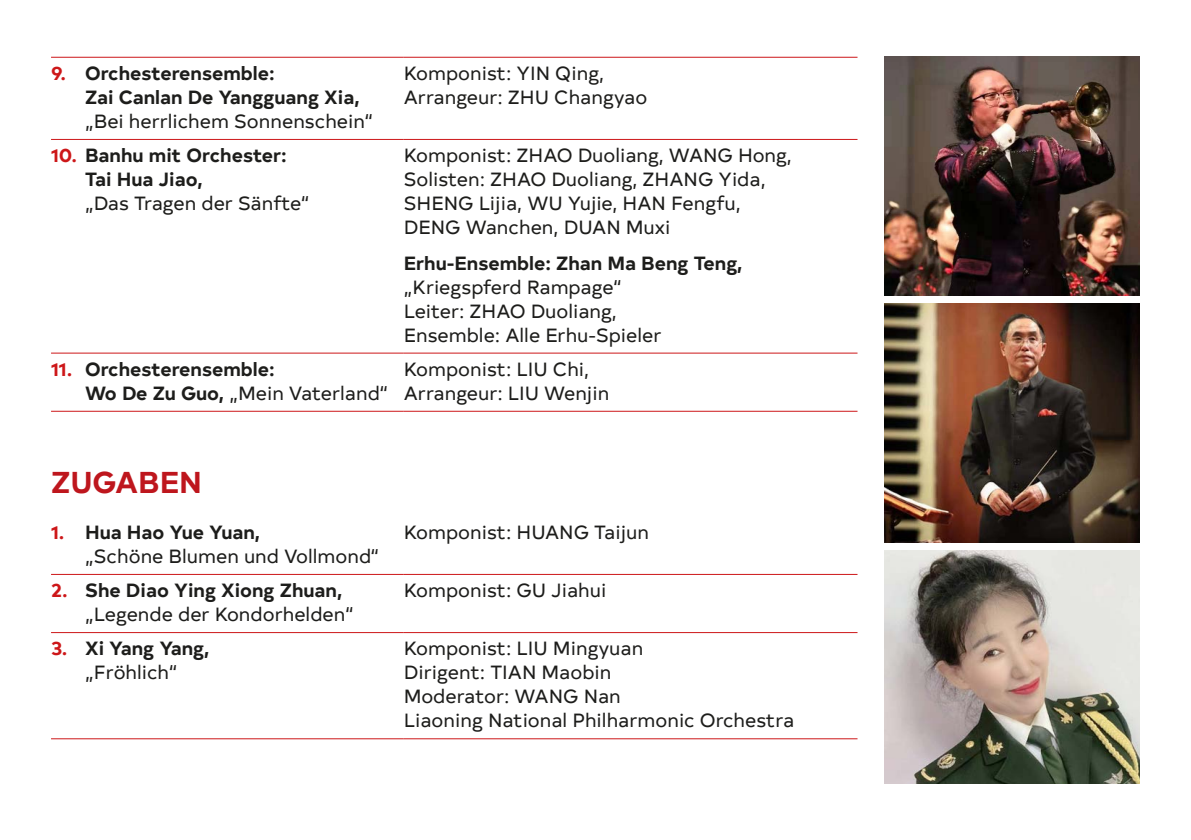
<style>
.page{position:relative;width:1191px;height:840px;background:#fff}
.page>*{position:absolute;margin:0;border:0;box-sizing:border-box;transform-origin:0 0}
.t1{font:700 30px "Typold";color:#be161d}
.t2{font:19px/24px "Typold";color:#1d1d1b}
.t3{font:700 19px/24px "Typold";color:#1d1d1b}
.s1{color:#cd1719}
.s2{font-weight:400}
.s3{font-weight:700;color:#cd1719}
.s4{font-weight:700}
</style>
<div class="page">
<hr style="left:51px;top:631px;width:353px;height:1px;background:#cd1719">
<hr style="left:404px;top:631px;width:453px;height:1px;background:#cd1719">
<hr style="left:51px;top:737px;width:353px;height:1px;background:#cd1719">
<hr style="left:404px;top:737px;width:453px;height:1px;background:#cd1719">
<hr style="left:51px;top:57px;width:353px;height:1px;background:#cd1719">
<hr style="left:404px;top:57px;width:453px;height:1px;background:#cd1719">
<hr style="left:51px;top:139px;width:353px;height:1px;background:#cd1719">
<hr style="left:404px;top:139px;width:453px;height:1px;background:#cd1719">
<hr style="left:51px;top:352px;width:353px;height:1px;background:#cd1719">
<hr style="left:404px;top:352px;width:453px;height:1px;background:#cd1719">
<hr style="left:51px;top:410px;width:353px;height:1px;background:#cd1719">
<hr style="left:404px;top:410px;width:453px;height:1px;background:#cd1719">
<hr style="left:51px;top:573px;width:353px;height:1px;background:#cd1719">
<hr style="left:404px;top:573px;width:453px;height:1px;background:#cd1719">
<img style="left:884px;top:57px;width:256px;height:238px">
<img style="left:884px;top:303px;width:256px;height:238px">
<img style="left:884px;top:550px;width:256px;height:232px">
<p class="t3" style="left:85px;top:59px;width:276px;text-indent:-34px"><span class="s1">9.</span> Orchesterensemble:<br>Zai Canlan De Yangguang Xia,</p>
<p class="t2" style="left:85px;top:108px;width:289px">„Bei herrlichem Sonnenschein“</p>
<p class="t3" style="left:85px;top:141px;width:203px;text-indent:-34px"><span class="s1">10.</span> Banhu mit Orchester:<br>Tai Hua Jiao,</p>
<p class="t2" style="left:85px;top:190px;width:226px">„Das Tragen der Sänfte“</p>
<p class="t2" style="left:404px;top:60px;width:245px">Komponist: YIN Qing,<br>Arrangeur: ZHU Changyao</p>
<p class="t2" style="left:404px;top:142px;width:390px">Komponist: ZHAO Duoliang, WANG Hong, Solisten: ZHAO Duoliang, ZHANG Yida, SHENG Lijia, WU Yujie, HAN Fengfu, DENG Wanchen, DUAN Muxi</p>
<p class="t3" style="left:404px;top:249px;width:340px">Erhu-Ensemble: Zhan Ma Beng Teng,</p>
<p class="t2" style="left:404px;top:273px;width:259px">„Kriegspferd Rampage“<br>Leiter: ZHAO Duoliang,<br>Ensemble: Alle Erhu-Spieler</p>
<p class="t3" style="left:85px;top:355px;width:304px;text-indent:-34px"><span class="s1">11.</span> Orchesterensemble:<br>Wo De Zu Guo, <span class="s2">„Mein Vaterland“</span></p>
<p class="t2" style="left:404px;top:355px;width:207px">Komponist: LIU Chi,<br>Arrangeur: LIU Wenjin</p>
<h1 class="t1" style="left:51px;top:457px;width:152px">ZUGABEN</h1>
<p class="t2" style="left:85px;top:518px;width:295px;text-indent:-34px"><span class="s3">1.</span> <span class="s4">Hua Hao Yue Yuan,<br></span>„Schöne Blumen und Vollmond“</p>
<p class="t2" style="left:404px;top:518px;width:247px">Komponist: HUANG Taijun</p>
<p class="t2" style="left:85px;top:576px;width:270px;text-indent:-34px"><span class="s3">2.</span> <span class="s4">She Diao Ying Xiong Zhuan, </span>„Legende der Kondorhelden“</p>
<p class="t2" style="left:404px;top:576px;width:204px">Komponist: GU Jiahui</p>
<p class="t3" style="left:51px;top:634px;width:160px;text-align:center"><span class="s1">3.</span> Xi Yang Yang, <span class="s2">„Fröhlich“</span></p>
<p class="t2" style="left:404px;top:634px;width:392px">Komponist: LIU Mingyuan<br>Dirigent: TIAN Maobin<br>Moderator: WANG Nan<br>Liaoning National Philharmonic Orchestra</p>
</div>
